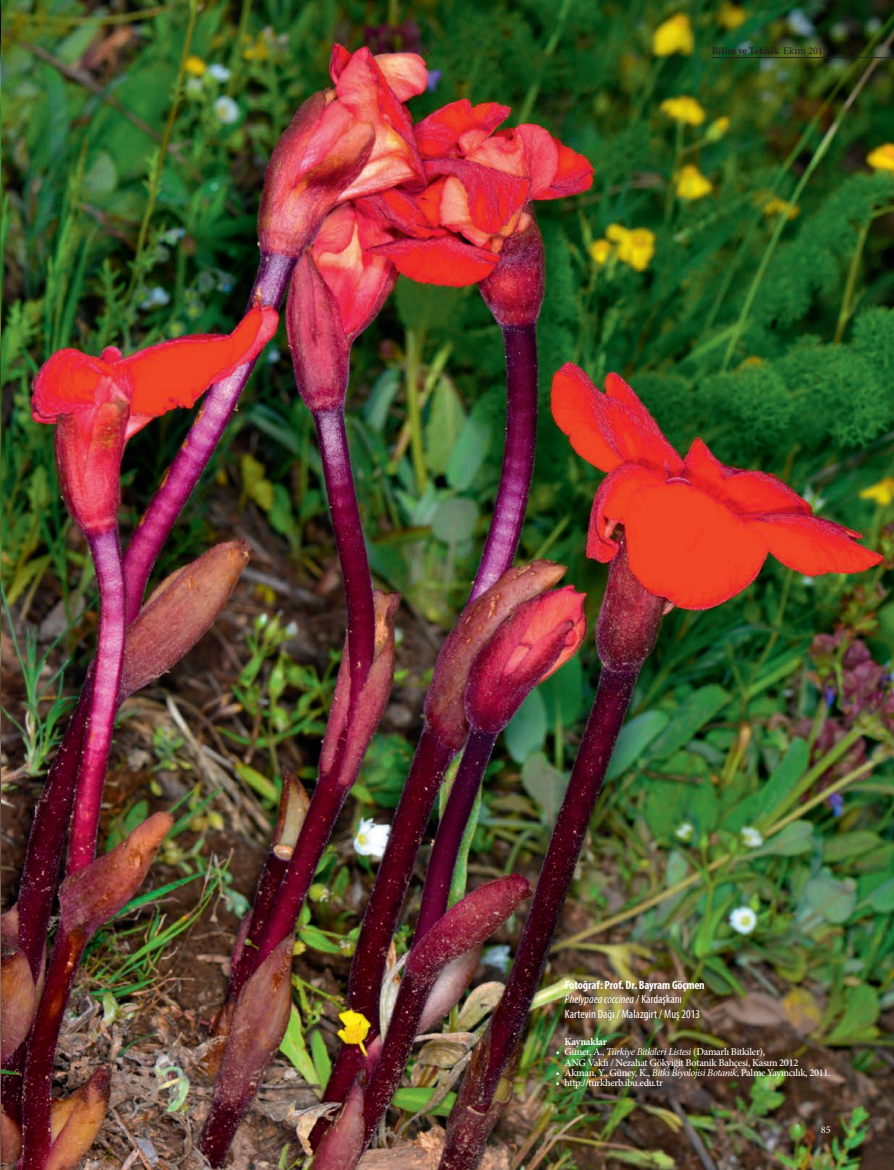
<style>
.page{position:relative;width:894px;height:1170px;background:#fff}
.page>*{position:absolute;margin:0;border:0;box-sizing:border-box;transform-origin:0 0}
.t1{font:condensed 12px/14.4px "Myriad Pro";color:#fff}
.t2{font:500 10.35px/10.4px "Minion Pro";letter-spacing:-.03em;color:#fff}
.t3{font:700 10.35px "Minion Pro";letter-spacing:.005em;color:#231f20}
.t4{font:700 10.35px "Minion Pro";letter-spacing:-.03em;color:#fff}
.t5{font:10.35px "Minion Pro";color:#fff}
.s1{font-weight:500}
.s2{font-weight:700}
.s3{font-style:italic}
.s4{font-weight:400;font-style:italic}
</style>
<div class="page">
<img style="left:0;top:0;width:894px;height:1170px">
<hr style="left:712px;top:57px;width:182px;height:1px;background:#231f20">
<p class="t3" style="left:712px;top:43px;width:117px">Bilim ve Teknik <span class="s1">Ekim 2013</span></p>
<p class="t1" style="left:565px;top:977px;width:141px"><span class="s2">Fotoğraf: Prof. Dr. Bayram Göçmen<br></span><span class="s3">Phelypaea coccinea</span> / Kardaşkanı<br>Kartevin Dağı / Malazgirt / Muş 2013</p>
<p class="t4" style="left:564px;top:1034px;width:44px">Kaynaklar</p>
<p class="t2" style="left:564px;top:1047px;width:235px;text-indent:-9px">• Güner, A., <span class="s4">Türkiye Bitkileri Listesi</span> (Damarlı Bitkiler),<br>ANG Vakfı / Nezahat Gökyiğit Botanik Bahçesi, Kasım 2012</p>
<p class="t2" style="left:556px;top:1068px;width:276px">• Akman, Y., Güney, K., <span class="s4">Bitki Biyolojisi Botanik</span>, Palme Yayıncılık, 2011.</p>
<p class="t2" style="left:556px;top:1078px;width:108px">• http://turkherb.ibu.edu.tr</p>
<p class="t5" style="left:821px;top:1123px;width:11px">85</p>
</div>
